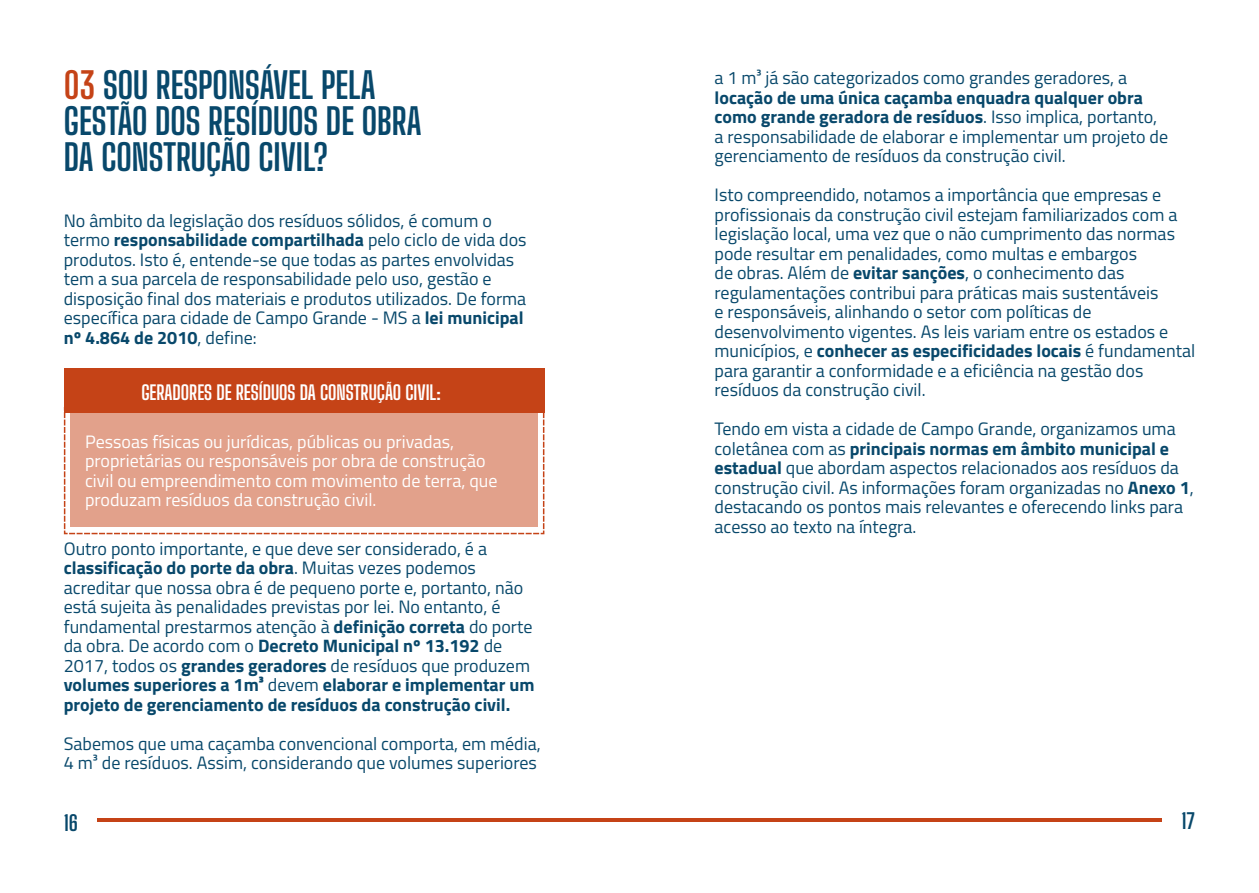
<style>
.page{position:relative;width:1259px;height:893px;background:#fff}
.page>*{position:absolute;margin:0;border:0;box-sizing:border-box;transform-origin:0 0}
.t1{font:100 36px/36px "Big Shoulders Display";color:#08486b}
.t2{font:100 21px "Big Shoulders Display";color:#08486b}
.t3{font:100 19.5px "Big Shoulders Display";color:#fff}
.t4{font:18px/19.5px "Titillium Web";color:#08486b}
.t5{font:18px/19.5px "Titillium Web";color:#fff}
.s1{color:#c54317}
.s2{font-weight:700}
</style>
<div class="page">
<hr style="left:97px;top:819px;width:1064px;height:3px;background:#c54317">
<svg style="left:63px;top:406px;width:482px;height:129px;background:#e3a692"></svg>
<div style="left:64px;top:368px;width:480px;height:45px;background:#c54317"></div>
<h1 class="t1" style="left:64px;top:66px;width:359px"><span class="s1">03</span> SOU RESPONSÁVEL PELA<br>GESTÃO DOS RESÍDUOS DE OBRA<br>DA CONSTRUÇÃO CIVIL?</h1>
<p class="t4" style="left:64px;top:210px;width:464px">No âmbito da legislação dos resíduos sólidos, é comum o termo <span class="s2">responsabilidade compartilhada</span> pelo ciclo de vida dos produtos. Isto é, entende-se que todas as partes envolvidas tem a sua parcela de responsabilidade pelo uso, gestão e disposição final dos materiais e produtos utilizados. De forma específica para cidade de Campo Grande - MS a <span class="s2">lei municipal nº 4.864 de 2010</span>, define:</p>
<p class="t3" style="left:141px;top:379px;width:301px">GERADORES DE RESÍDUOS DA CONSTRUÇÃO CIVIL:</p>
<p class="t5" style="left:85px;top:431px;width:414px">Pessoas físicas ou jurídicas, públicas ou privadas, proprietárias ou responsáveis por obra de construção civil ou empreendimento com movimento de terra, que produzam resíduos da construção civil.</p>
<p class="t4" style="left:64px;top:538px;width:472px">Outro ponto importante, e que deve ser considerado, é a <span class="s2">classificação do porte da obra</span>. Muitas vezes podemos acreditar que nossa obra é de pequeno porte e, portanto, não está sujeita às penalidades previstas por lei. No entanto, é fundamental prestarmos atenção à <span class="s2">definição correta</span> do porte da obra. De acordo com o <span class="s2">Decreto Municipal nº 13.192</span> de 2017, todos os <span class="s2">grandes geradores</span> de resíduos que produzem <span class="s2">volumes superiores a 1m³</span> devem <span class="s2">elaborar e implementar um projeto de gerenciamento de resíduos da construção civil.</span></p>
<p class="t4" style="left:64px;top:733px;width:478px">Sabemos que uma caçamba convencional comporta, em média,<br>4 m³ de resíduos. Assim, considerando que volumes superiores</p>
<p class="t4" style="left:714px;top:67px;width:414px">a 1 m³ já são categorizados como grandes geradores, a</p>
<p class="t4" style="left:714px;top:87px;width:455px"><span class="s2">locação de uma única caçamba enquadra qualquer obra como grande geradora de resíduos</span>. Isso implica, portanto, a responsabilidade de elaborar e implementar um projeto de gerenciamento de resíduos da construção civil.</p>
<p class="t4" style="left:714px;top:184px;width:482px">Isto compreendido, notamos a importância que empresas e profissionais da construção civil estejam familiarizados com a legislação local, uma vez que o não cumprimento das normas pode resultar em penalidades, como multas e embargos<br>de obras. Além de <span class="s2">evitar sanções</span>, o conhecimento das regulamentações contribui para práticas mais sustentáveis<br>e responsáveis, alinhando o setor com políticas de desenvolvimento vigentes. As leis variam entre os estados e municípios, e <span class="s2">conhecer as especificidades locais</span> é fundamental para garantir a conformidade e a eficiência na gestão dos resíduos da construção civil.</p>
<p class="t4" style="left:714px;top:418px;width:481px">Tendo em vista a cidade de Campo Grande, organizamos uma coletânea com as <span class="s2">principais normas em âmbito municipal e estadual</span> que abordam aspectos relacionados aos resíduos da construção civil. As informações foram organizadas no <span class="s2">Anexo 1</span>, destacando os pontos mais relevantes e oferecendo links para acesso ao texto na íntegra.</p>
<p class="t2" style="left:64px;top:808px;width:16px">16</p>
<p class="t2" style="left:1181px;top:807px;width:15px">17</p>
</div>
